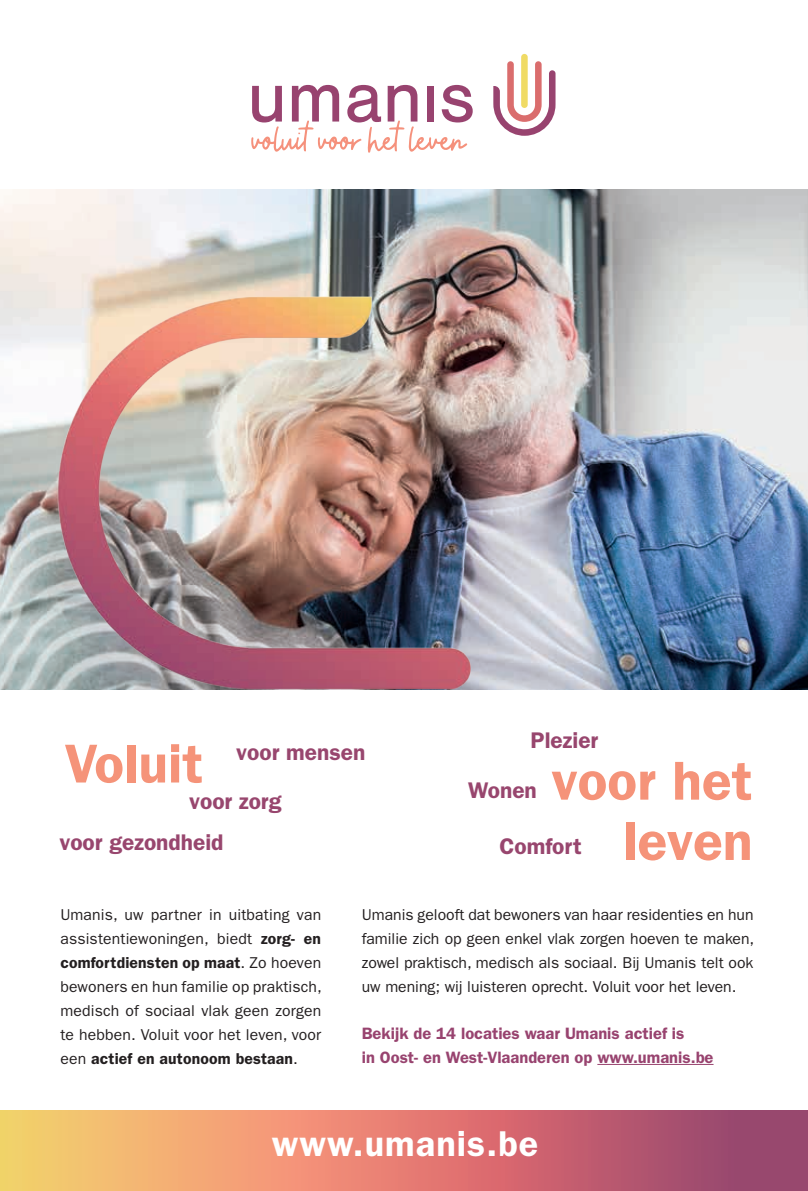
<style>
.page{position:relative;width:808px;height:1191px;background:#fff}
.page>*{position:absolute;margin:0;border:0;box-sizing:border-box;transform-origin:0 0}
.t1{font:600 55.05px/60.3px "ITC Franklin Gothic Std";color:#f59379;text-align:right}
.t2{font:600 36px "ITC Franklin Gothic Std";letter-spacing:.03em;color:#fff}
.t3{font:600 22.65px/41.5px "ITC Franklin Gothic Std";color:#98466e}
.t4{font:600 16.5px/24px "ITC Franklin Gothic Std";color:#98436f}
.t5{font:15.75px/24px "ITC Franklin Gothic Std";color:#231f20;text-align:justify}
.s1{font-weight:600}
</style>
<div class="page">
<svg style="left:0;top:1110px;width:808px;height:81px;background:#d78271"></svg>
<img style="left:0;top:189px;width:808px;height:500px">
<div style="left:521px;top:54px;width:7px;height:54px;background:#f0db65;border-radius:3px"></div>
<svg style="left:493px;top:61px;width:62px;height:75px"></svg>
<svg style="left:251px;top:85px;width:222px;height:68px"></svg>
<img style="left:42px;top:282px;width:444px;height:408px">
<hr style="left:597px;top:1064px;width:116px;height:1px;background:#98436f">
<h1 class="t1" style="left:65px;top:733px;width:140px">Voluit</h1>
<h3 class="t3" style="left:236px;top:732px;width:131px">voor mensen</h3>
<h3 class="t3" style="left:59px;top:780px;width:223px;text-indent:130px">voor zorg voor gezondheid</h3>
<h3 class="t3" style="left:531px;top:719px;width:69px">Plezier</h3>
<h3 class="t3" style="left:468px;top:770px;width:70px">Wonen</h3>
<h3 class="t3" style="left:499px;top:825px;width:84px">Comfort</h3>
<h1 class="t1" style="left:551px;top:750px;width:203px">voor het leven</h1>
<p class="t5" style="left:60px;top:902px;width:263px">Umanis, uw partner in uitbating van assistentiewoningen, biedt <span class="s1">zorg- en comfortdiensten op maat</span>. Zo hoeven bewoners en hun familie op praktisch, medisch of sociaal vlak geen zorgen te hebben. Voluit voor het leven, voor een <span class="s1">actief en autonoom bestaan</span>.</p>
<p class="t5" style="left:362px;top:902px;width:394px">Umanis gelooft dat bewoners van haar residenties en hun familie zich op geen enkel vlak zorgen hoeven te maken, zowel praktisch, medisch als sociaal. Bij Umanis telt ook uw mening; wij luisteren oprecht. Voluit voor het leven.</p>
<p class="t4" style="left:362px;top:1021px;width:353px">Bekijk de 14 locaties waar Umanis actief is<br>in Oost- en West-Vlaanderen op www.umanis.be</p>
<h2 class="t2" style="left:272px;top:1122px;width:268px">www.umanis.be</h2>
</div>
